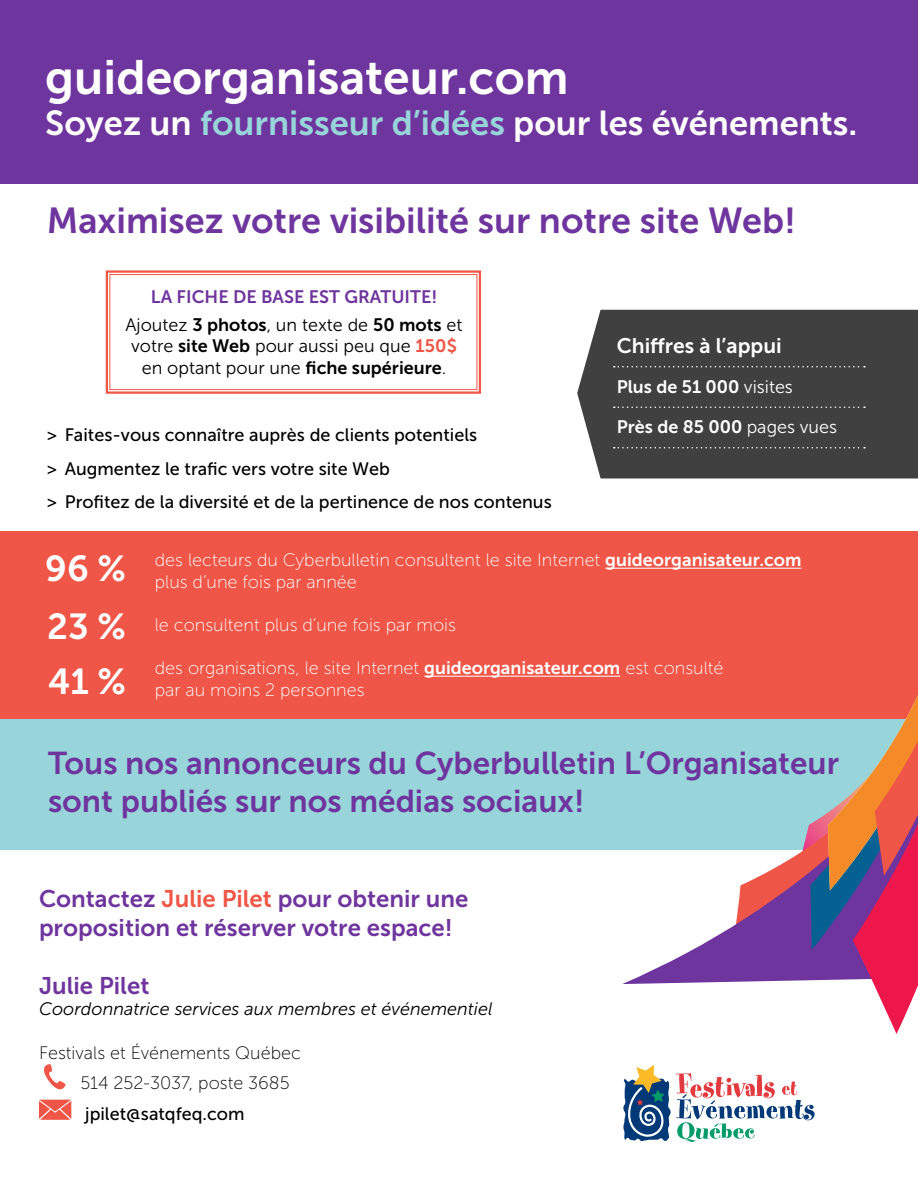
<style>
.page{position:relative;width:918px;height:1188px;background:#fff}
.page>*{position:absolute;margin:0;border:0;box-sizing:border-box;transform-origin:0 0}
.t1{font:48px "Museo Sans 700";color:#fff}
.t2{font:36px "Museo Sans 700";color:#6f359e}
.t3{font:36px/56.8px "Museo Sans 700";color:#fff;text-align:justify}
.t4{font:34.5px "Museo Sans 700";color:#fff}
.t5{font:31.5px/37.8px "Museo Sans 700";color:#6f359e}
.t6{font:24px/28.8px "Museo Sans 700";color:#6f359e}
.t7{font:21px "Museo Sans 700";color:#fff}
.t8{font:18px/21.6px "Museo Sans 100";color:#fff}
.t9{font:18px/33.6px "Museo Sans 500";color:#000}
.t10{font:18px/21.6px "Museo Sans 300";color:#000;text-align:center}
.t11{font:18px/30.6px "Museo Sans 100";color:#000}
.t12{font:italic 18px "Museo Sans 300";color:#000}
.t13{font:18px/39.6px "Museo Sans 700";color:#fff}
.t14{font:18px "Museo Sans 700";color:#6f359e}
.s1{color:#98d5da}
.s2{font-family:"Museo Sans 700"}
.s3{font-family:"Museo Sans 700";color:#f05647}
.s4{font-family:"Museo Sans 300"}
.s5{color:#f05647}
</style>
<div class="page">
<div style="left:0;top:531px;width:918px;height:189px;background:#f05647"></div>
<div style="left:0;top:0;width:918px;height:184px;background:#6f359e"></div>
<hr style="left:605px;top:568px;width:197px;height:1px;background:#fff">
<hr style="left:424px;top:676px;width:196px;height:1px;background:#fff">
<div style="left:577px;top:310px;width:341px;height:169px;background:#404040"></div>
<svg style="left:614px;top:366px;width:251px;height:2px"></svg>
<svg style="left:614px;top:406px;width:251px;height:2px"></svg>
<div style="left:0;top:719px;width:918px;height:131px;background:#98d5da"></div>
<svg style="left:623px;top:1065px;width:192px;height:77px"></svg>
<svg style="left:105px;top:270px;width:376px;height:124px"></svg>
<div style="left:109px;top:274px;width:368px;height:116px;border:1px solid #f05647"></div>
<svg style="left:44px;top:1064px;width:21px;height:25px"></svg>
<svg style="left:39px;top:1100px;width:32px;height:20px"></svg>
<svg style="left:614px;top:447px;width:304px;height:587px"></svg>
<h1 class="t1" style="left:45px;top:50px;width:525px">guideorganisateur.com</h1>
<h3 class="t4" style="left:45px;top:104px;width:814px">Soyez un <span class="s1">fournisseur d’idées</span> pour les événements.</h3>
<h2 class="t2" style="left:47px;top:201px;width:751px">Maximisez votre visibilité sur notre site Web!</h2>
<p class="t14" style="left:151px;top:287px;width:288px">LA FICHE DE BASE EST GRATUITE!</p>
<p class="t10" style="left:126px;top:314px;width:338px">Ajoutez <span class="s2">3 photos</span>, un texte de <span class="s2">50 mots</span> et votre <span class="s2">site Web</span> pour aussi peu que <span class="s3">150 $ </span>en optant pour une <span class="s2">fiche supérieure</span>.</p>
<p class="t9" style="left:47px;top:418px;width:506px">&gt; Faites-vous connaître auprès de clients potentiels<br>&gt; Augmentez le trafic vers votre site Web<br>&gt; Profitez de la diversité et de la pertinence de nos contenus</p>
<p class="t7" style="left:617px;top:334px;width:166px">Chiffres à l’appui</p>
<p class="t13" style="left:617px;top:367px;width:222px">Plus de 51 000 <span class="s4">visites<br></span>Près de 85 000 <span class="s4">pages vues</span></p>
<h2 class="t3" style="left:45px;top:540px;width:82px">96 % 23 % 41 %</h2>
<p class="t8" style="left:155px;top:550px;width:648px">des lecteurs du Cyberbulletin consultent le site Internet <span class="s2">guideorganisateur.com </span>plus d’une fois par année</p>
<p class="t8" style="left:155px;top:614px;width:303px">le consultent plus d’une fois par mois</p>
<p class="t8" style="left:155px;top:658px;width:570px">des organisations, le site Internet <span class="s2">guideorganisateur.com</span> est consulté par au moins 2 personnes</p>
<h3 class="t5" style="left:48px;top:744px;width:793px">Tous nos annonceurs du Cyberbulletin L’Organisateur sont publiés sur nos médias sociaux!</h3>
<h3 class="t6" style="left:39px;top:885px;width:431px">Contactez <span class="s5">Julie Pilet</span> pour obtenir une proposition et réserver votre espace!</h3>
<h3 class="t6" style="left:39px;top:971px;width:112px">Julie Pilet</h3>
<p class="t12" style="left:39px;top:1000px;width:455px">Coordonnatrice services aux membres et événementiel</p>
<p class="t11" style="left:80px;top:1037px;width:222px;text-indent:-41px">Festivals et Événements Québec<br>514 252-3037, poste 3685</p>
<p class="t9" style="left:85px;top:1097px;width:161px">jpilet@satqfeq.com</p>
</div>
